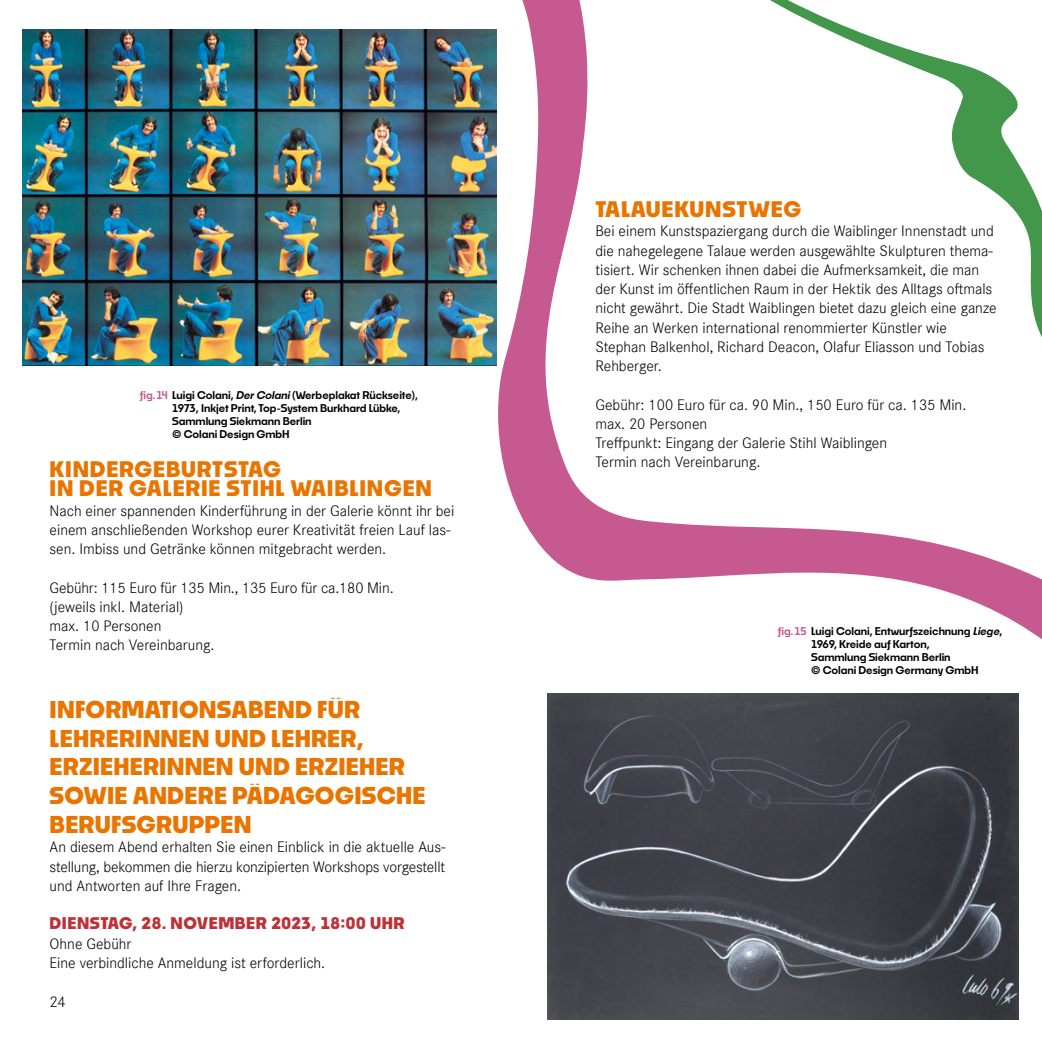
<style>
.page{position:relative;width:1042px;height:1042px;background:#fff}
.page>*{position:absolute;margin:0;border:0;box-sizing:border-box;transform-origin:0 0}
.t1{font:700 22.75px/28.9px "Noka";letter-spacing:.01em;color:#e97500}
.t2{font:700 21px/19.2px "Noka";letter-spacing:.035em;color:#e97500}
.t3{font:300 15.75px/19.2px "Corporate S Pro";color:#000}
.t4{font:700 15.75px "Noka";letter-spacing:.035em;color:#be3237}
.t5{font:600 10.5px/13.1px "Noka";letter-spacing:-.005em;color:#000}
.s1{color:#c65990}
.s2{font-style:italic}
</style>
<div class="page">
<img style="left:22px;top:29px;width:1020px;height:991px">
<svg style="left:407px;top:0;width:635px;height:554px"></svg>
<p class="t5" style="left:172px;top:388px;width:247px;text-indent:-32px"><span class="s1">fig.14</span> Luigi Colani, <span class="s2">DerColani</span>(Werbeplakat Rückseite), 1973, Inkjet Print, Top-System Burkhard Lübke, Sammlung Siekmann Berlin<br>© Colani Design GmbH</p>
<h2 class="t2" style="left:50px;top:459px;width:384px">KINDERGEBURTSTAG<br>IN DER GALERIE STIHL WAIBLINGEN</h2>
<p class="t3" style="left:50px;top:500px;width:406px">Nach einer spannenden Kinderführung in der Galerie könnt ihr bei einem anschließenden Workshop eurer Kreativität freien Lauf las&shy;sen. Imbiss und Getränke können mitgebracht werden.</p>
<p class="t3" style="left:50px;top:577px;width:346px">Gebühr: 115 Euro für 135 Min., 135 Euro für ca.180 Min. (jeweils inkl. Material)<br>max. 10 Personen<br>Termin nach Vereinbarung.</p>
<h1 class="t1" style="left:50px;top:694px;width:377px">INFORMATIONSABEND FÜR<br>LEHRERINNEN UND LEHRER,<br>ERZIEHERINNEN UND ERZIEHER<br>SOWIE ANDERE PÄDAGOGISCHE<br>BERUFSGRUPPEN</h1>
<p class="t3" style="left:50px;top:836px;width:397px;text-align:justify">An diesem Abend erhalten Sie einen Einblick in die aktuelle Aus&shy;stellung, bekommen die hierzu konzipierten Workshops vorgestellt und Antworten auf Ihre Fragen.</p>
<p class="t4" style="left:50px;top:913px;width:356px">DIENSTAG, 28. NOVEMBER 2023, 18:00 UHR</p>
<p class="t3" style="left:50px;top:933px;width:277px">Ohne Gebühr<br>Eine verbindliche Anmeldung ist erforderlich.</p>
<p class="t3" style="left:50px;top:990px;width:18px">24</p>
<h2 class="t2" style="left:595px;top:199px;width:208px">TALAUEKUNSTWEG</h2>
<p class="t3" style="left:595px;top:220px;width:403px">Bei einem Kunstspaziergang durch die Waiblinger Innenstadt und die nahegelegene Talaue werden ausgewählte Skulpturen thema&shy;tisiert. Wir schenken ihnen dabei die Aufmerksamkeit, die man der Kunst im öffentlichen Raum in der Hektik des Alltags oftmals nicht gewährt. Die Stadt Waiblingen bietet dazu gleich eine ganze Reihe an Werken international renommierter Künstler wie Stephan Balkenhol, Richard Deacon, Olafur Eliasson und Tobias Rehberger.</p>
<p class="t3" style="left:595px;top:394px;width:372px">Gebühr: 100 Euro für ca. 90 Min., 150 Euro für ca. 135 Min. max. 20 Personen<br>Treffpunkt: Eingang der Galerie Stihl Waiblingen<br>Termin nach Vereinbarung.</p>
<p class="t5" style="left:811px;top:624px;width:193px;text-indent:-33px"><span class="s1">fig.15</span> Luigi Colani, Entwurfszeichnung <span class="s2">Liege</span>,<br>1969, Kreide auf Karton,<br>Sammlung Siekmann Berlin<br>© Colani Design Germany GmbH</p>
</div>
